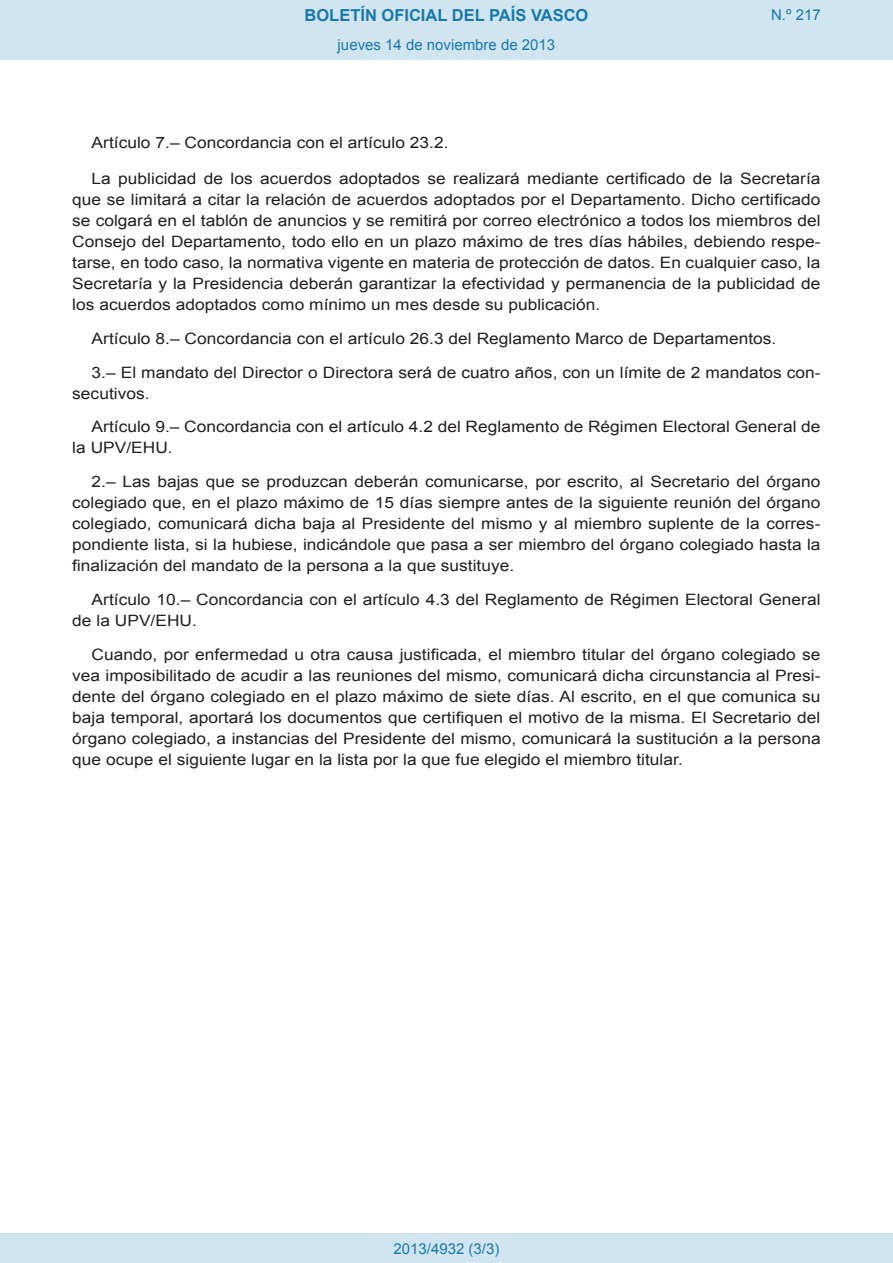
<style>
.page{position:relative;width:893px;height:1263px;background:#fff}
.page>*{position:absolute;margin:0;border:0;box-sizing:border-box;transform-origin:0 0}
.t1{font:700 16.5px "Arial";color:#1879ad}
.BOPVDetalle{font:15.6px/21px "Arial";color:#231f20;text-align:justify;scale:1.11 1}
.Paginacion_Centro{font:15px "Arial";color:#1879ad}
</style>
<div class="page">
<div style="left:0;top:0;width:893px;height:60px;background:#d0e5f0"></div>
<div style="left:0;top:1233px;width:893px;height:30px;background:#d0e5f0"></div>
<p class="t1" style="left:305px;top:4px;width:285px">BOLETÍN OFICIAL DEL PAÍS VASCO</p>
<p class="Paginacion_Centro" style="left:338px;top:35px;width:219px">jueves 14 de noviembre de 2013</p>
<p class="Paginacion_Centro" style="left:771px;top:5px;width:51px">N.º 217</p>
<p class="BOPVDetalle" style="left:92px;top:132px;width:323px">Artículo 7.– Concordancia con el artículo 23.2.</p>
<p class="BOPVDetalle" style="left:72px;top:168px;width:676px;text-indent:19px">La publicidad de los acuerdos adoptados se realizará mediante certificado de la Secretaría que se limitará a citar la relación de acuerdos adoptados por el Departamento. Dicho certificado se colgará en el tablón de anuncios y se remitirá por correo electrónico a todos los miembros del Consejo del Departamento, todo ello en un plazo máximo de tres días hábiles, debiendo respe&shy;tarse, en todo caso, la normativa vigente en materia de protección de datos. En cualquier caso, la Secretaría y la Presidencia deberán garantizar la efectividad y permanencia de la publicidad de los acuerdos adoptados como mínimo un mes desde su publicación.</p>
<p class="BOPVDetalle" style="left:92px;top:328px;width:618px">Artículo 8.– Concordancia con el artículo 26.3 del Reglamento Marco de Departamentos.</p>
<p class="BOPVDetalle" style="left:72px;top:362px;width:676px;text-indent:19px">3.– El mandato del Director o Directora será de cuatro años, con un límite de 2 mandatos con&shy;secutivos.</p>
<p class="BOPVDetalle" style="left:72px;top:416px;width:676px;text-indent:19px">Artículo 9.– Concordancia con el artículo 4.2 del Reglamento de Régimen Electoral General de la UPV/EHU.</p>
<p class="BOPVDetalle" style="left:72px;top:471px;width:676px;text-indent:19px">2.– Las bajas que se produzcan deberán comunicarse, por escrito, al Secretario del órgano colegiado que, en el plazo máximo de 15 días siempre antes de la siguiente reunión del órgano colegiado, comunicará dicha baja al Presidente del mismo y al miembro suplente de la corres&shy;pondiente lista, si la hubiese, indicándole que pasa a ser miembro del órgano colegiado hasta la finalización del mandato de la persona a la que sustituye.</p>
<p class="BOPVDetalle" style="left:72px;top:589px;width:676px;text-indent:19px">Artículo 10.– Concordancia con el artículo 4.3 del Reglamento de Régimen Electoral General de la UPV/EHU.</p>
<p class="BOPVDetalle" style="left:72px;top:644px;width:676px;text-indent:19px">Cuando, por enfermedad u otra causa justificada, el miembro titular del órgano colegiado se vea imposibilitado de acudir a las reuniones del mismo, comunicará dicha circunstancia al Presi&shy;dente del órgano colegiado en el plazo máximo de siete días. Al escrito, en el que comunica su baja temporal, aportará los documentos que certifiquen el motivo de la misma. El Secretario del órgano colegiado, a instancias del Presidente del mismo, comunicará la sustitución a la persona que ocupe el siguiente lugar en la lista por la que fue elegido el miembro titular.</p>
<p class="Paginacion_Centro" style="left:393px;top:1238px;width:107px">2013/4932 (3/3)</p>
</div>
